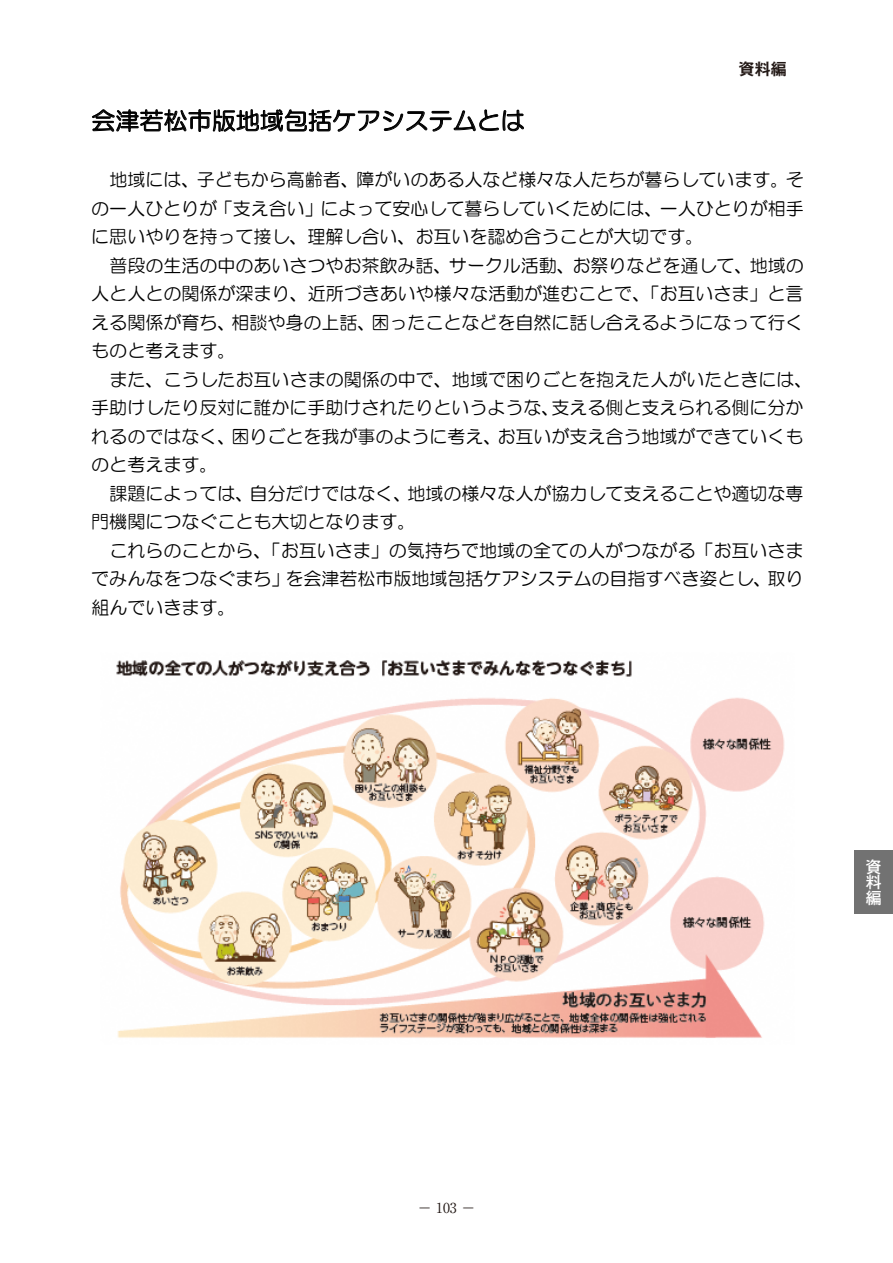
<style>
.page{position:relative;width:893px;height:1263px;background:#fff}
.page>*{position:absolute;margin:0;border:0;box-sizing:border-box;transform-origin:0 0}
.t1{font:24px "HG Maru Gothic MPRO";letter-spacing:.005em;color:#000}
.t2{font:18px/28.5px "HG Maru Gothic MPRO";color:#000;text-align:justify}
.t3{font:700 15.9px "Gothic MB101 Pr 6 De";color:#231916}
.t4{font:500 15.9px/15.9px "Gothic MB101 Pr 6";color:#fff;text-align:justify}
.t5{font:13.8px "Ryumin Pr 6";color:#231916}
.s1{font-family:"Futo Min A101 Pr 6";font-weight:700}
</style>
<div class="page">
<img style="left:116px;top:660px;width:669px;height:378px">
<div style="left:855px;top:850px;width:38px;height:64px;background:#727272"></div>
<p class="t3" style="left:739px;top:55px;width:49px">資料編</p>
<h1 class="t1" style="left:91px;top:109px;width:443px">会津若松市版地域包括ケアシステムとは-</h1>
<p class="t2" style="left:91px;top:165px;width:714px;text-indent:18px">地域には、子どもから高齢者、障がいのある人など様々な人たちが暮らしています。その一人ひとりが「支え合い」によって安心して暮らしていくためには、一人ひとりが相手に思いやりを持って接し、理解し合い、お互いを認め合うことが大切です。</p>
<p class="t2" style="left:91px;top:251px;width:714px;text-indent:18px">普段の生活の中のあいさつやお茶飲み話、サークル活動、お祭りなどを通して、地域の人と人との関係が深まり、近所づきあいや様々な活動が進むことで、「お互いさま」と言える関係が育ち、相談や身の上話、困ったことなどを自然に話し合えるようになって行くものと考えます。</p>
<p class="t2" style="left:91px;top:365px;width:723px;text-align:left;text-indent:18px">また、こうしたお互いさまの関係の中で、地域で困りごとを抱えた人がいたときには、手助けしたり反対に誰かに手助けされたりというような、支える側と支えられる側に分かれるのではなく、困りごとを我が事のように考え、お互いが支え合う地域ができていくものと考えます。</p>
<p class="t2" style="left:91px;top:479px;width:714px;text-indent:18px">課題によっては、自分だけではなく、地域の様々な人が協力して支えることや適切な専門機関につなぐことも大切となります。</p>
<p class="t2" style="left:91px;top:536px;width:714px;text-indent:18px">これらのことから、「お互いさま」の気持ちで地域の全ての人がつながる「お互いさまでみんなをつなぐまち」を会津若松市版地域包括ケアシステムの目指すべき姿とし、取り組んでいきます。</p>
<p class="t4" style="left:866px;top:858px;width:17px">資料編</p>
<p class="t5" style="left:418px;top:1197px;width:59px"><span class="s1">－</span> 103 <span class="s1">－</span></p>
</div>
